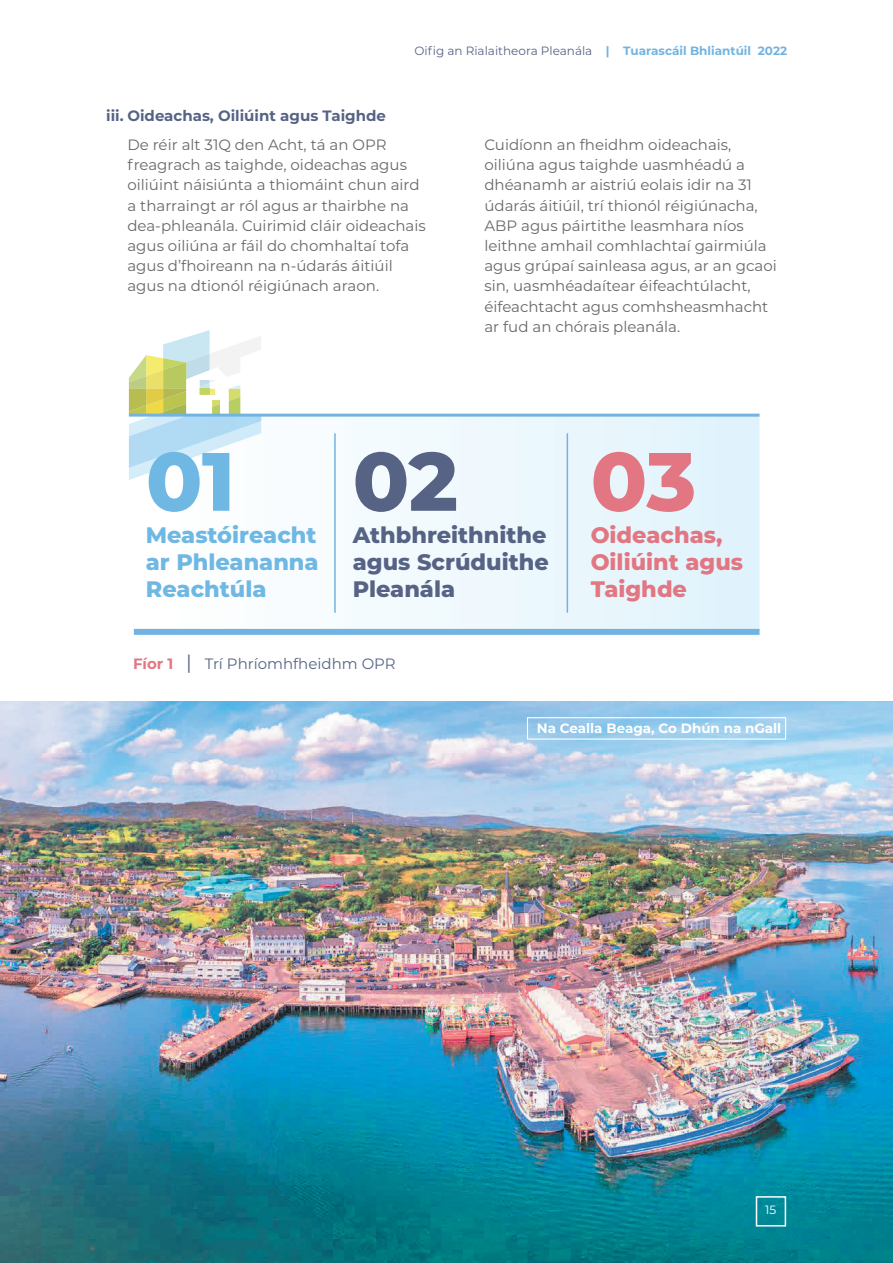
<style>
.page{position:relative;width:893px;height:1263px;background:#fff}
.page>*{position:absolute;margin:0;border:0;box-sizing:border-box;transform-origin:0 0}
.t1{font:800 82.5px "Montserrat";color:#6fb8e4}
.t2{font:800 82.5px "Montserrat";color:#e27783}
.t3{font:800 82.5px "Montserrat";color:#566385}
.t4{font:800 22.35px/26.8px "Montserrat";color:#566385;text-align:justify}
.t5{font:800 22.35px/26.8px "Montserrat";color:#6fb8e4;text-align:justify}
.t6{font:800 22.35px/26.8px "Montserrat";color:#e27783}
.t7{font:15px/20.2px "Montserrat";color:#68686b}
.t8{font:700 15px "Montserrat";color:#566385}
.t9{font:15px "Montserrat";color:#566385}
.t10{font:700 13.5px "Montserrat";color:#fff}
.t11{font:12px "Montserrat";color:#566385}
.t12{font:12px "Montserrat";color:#fff}
.s1{font-weight:700;color:#72b3e2}
.s2{font-weight:700;color:#72b3e1}
.s3{font-weight:700;color:#e27783}
.s4{font-size:19.5px}
</style>
<div class="page">
<img style="left:0;top:701px;width:892px;height:561px">
<div style="left:756px;top:1196px;width:30px;height:31px;border:2px solid #fff"></div>
<svg style="left:133px;top:417px;width:626px;height:214px"></svg>
<svg style="left:129px;top:330px;width:132px;height:150px"></svg>
<hr style="left:129px;top:414px;width:630px;height:3px;background:#72b3e1">
<div style="left:134px;top:629px;width:625px;height:6px;background:#72b3e1"></div>
<hr style="left:566px;top:433px;width:2px;height:180px;background:#72b3e1">
<hr style="left:334px;top:433px;width:2px;height:180px;background:#72b3e1">
<div style="left:527px;top:717px;width:259px;height:23px;border:1px solid #fff"></div>
<p class="t11" style="left:414px;top:46px;width:374px">Oifig an Rialaitheora Pleanála <span class="s1">|</span> <span class="s2">Tuarascáil Bhliantúil 2022</span></p>
<p class="t8" style="left:106px;top:109px;width:281px">iii. Oideachas, Oiliúint agus Taighde</p>
<p class="t7" style="left:127px;top:135px;width:300px">De réir alt 31Q den Acht, tá an OPR freagrach as taighde, oideachas agus oiliúint náisiúnta a thiomáint chun aird a tharraingt ar ról agus ar thairbhe na dea-phleanála. Cuirimid cláir oideachais agus oiliúna ar fáil do chomhaltaí tofa agus d’fhoireann na n-údarás áitiúil agus na dtionól réigiúnach araon.</p>
<p class="t7" style="left:484px;top:135px;width:294px">Cuidíonn an fheidhm oideachais, oiliúna agus taighde uasmhéadú a dhéanamh ar aistriú eolais idir na 31 údarás áitiúil, trí thionól réigiúnacha, ABP agus páirtithe leasmhara níos leithne amhail comhlachtaí gairmiúla agus grúpaí sainleasa agus, ar an gcaoi sin, uasmhéadaítear éifeachtúlacht, éifeachtacht agus comhsheasmhacht ar fud an chórais pleanála.</p>
<h1 class="t1" style="left:146px;top:447px;width:91px">01</h1>
<h2 class="t5" style="left:146px;top:523px;width:174px">Meastóireacht ar Phleananna Reachtúla</h2>
<h1 class="t3" style="left:353px;top:447px;width:107px">02</h1>
<h2 class="t4" style="left:353px;top:523px;width:198px">Athbhreithnithe agus Scrúduithe Pleanála</h2>
<p class="t9" style="left:133px;top:658px;width:264px"><span class="s3">Fíor 1</span> <span class="s4">|</span> Trí Phríomhfheidhm OPR</p>
<h1 class="t2" style="left:591px;top:447px;width:107px">03</h1>
<h2 class="t6" style="left:591px;top:523px;width:154px">Oideachas,<br>Oiliúint agus<br>Taighde</h2>
<p class="t10" style="left:537px;top:723px;width:246px">Na Cealla Beaga, Co Dhún na nGall</p>
<p class="t12" style="left:765px;top:1205px;width:13px">15</p>
</div>
